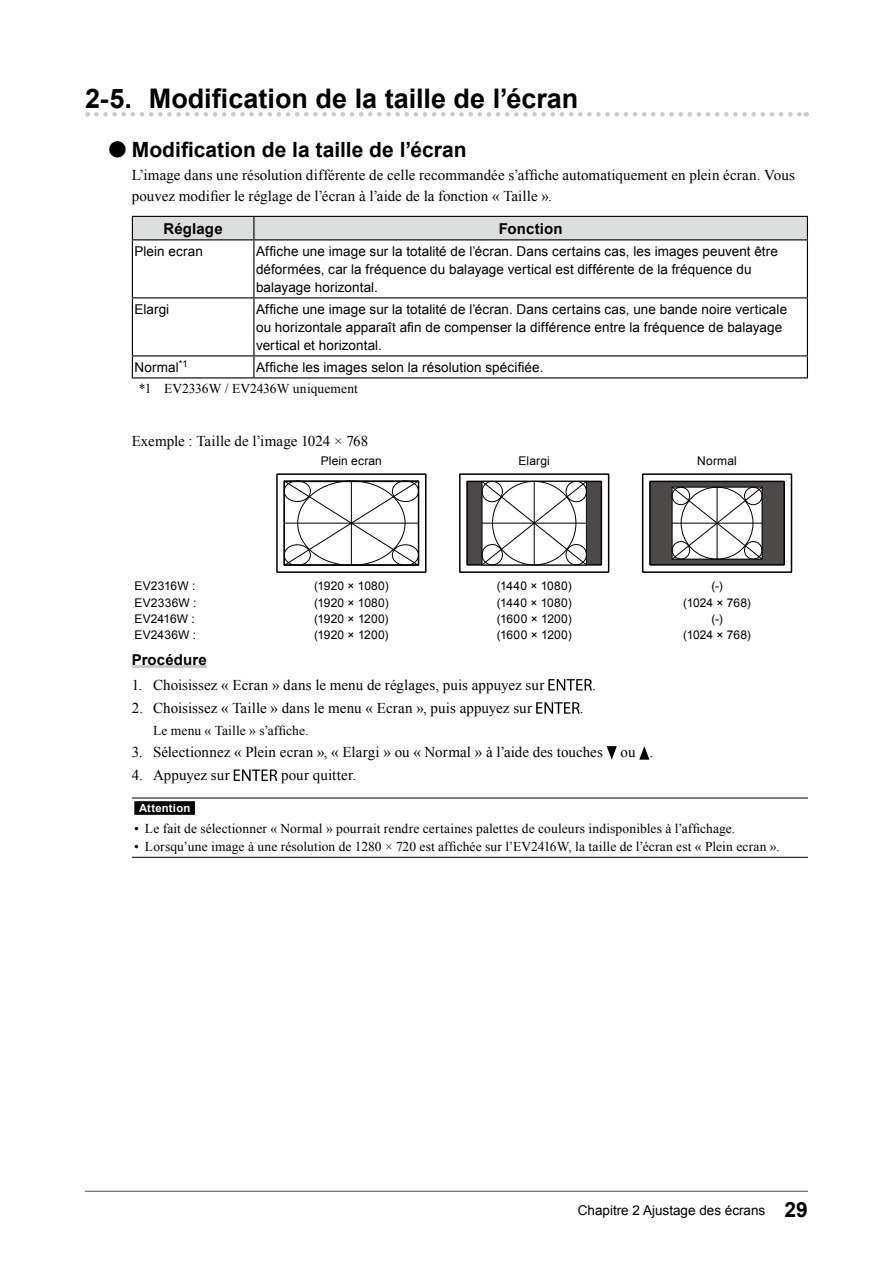
<style>
.page{position:relative;width:893px;height:1263px;background:#fff}
.page>*{position:absolute;margin:0;border:0;box-sizing:border-box;transform-origin:0 0}
.t1{font:700 27px "Arial";color:#000}
.t2{font:700 21px "Arial";color:#000}
.t3{font:15px/21px "Times New Roman";letter-spacing:.005em;color:#000}
.t4{font:700 15px "Arial";letter-spacing:.01em;color:#000}
.t5{font:13.5px/18px "Arial";letter-spacing:.005em;color:#000}
.t6{font:13.5px "Times New Roman";letter-spacing:.01em;color:#000}
.t7{font:12px "Arial";letter-spacing:.015em;color:#000}
.t8{font:700 11.25px "Arial";letter-spacing:.02em;color:#fff}
.s1{font-size:37.8px}
.s2{font-weight:700;font-size:21px}
</style>
<div class="page">
<hr style="left:85px;top:1191px;width:723px;height:1px;background:#595757">
<svg style="left:96px;top:112px;width:711px;height:5px"></svg>
<hr style="left:132px;top:665px;width:75px;height:3px;background:#c9caca">
<div style="left:132px;top:216px;width:676px;height:23px;background:#dcdddd"></div>
<hr style="left:132px;top:239px;width:122px;height:1px;background:#000">
<hr style="left:254px;top:239px;width:554px;height:1px;background:#000">
<hr style="left:132px;top:240px;width:1px;height:57px;background:#000">
<hr style="left:253px;top:240px;width:1px;height:57px;background:#000">
<hr style="left:807px;top:240px;width:1px;height:57px;background:#000">
<hr style="left:132px;top:297px;width:122px;height:1px;background:#000">
<hr style="left:132px;top:298px;width:1px;height:57px;background:#000">
<hr style="left:254px;top:297px;width:554px;height:1px;background:#000">
<hr style="left:253px;top:298px;width:1px;height:57px;background:#000">
<hr style="left:807px;top:298px;width:1px;height:57px;background:#000">
<hr style="left:132px;top:355px;width:122px;height:1px;background:#000">
<svg style="left:132px;top:356px;width:1px;height:21px"></svg>
<hr style="left:254px;top:355px;width:554px;height:1px;background:#000">
<svg style="left:253px;top:356px;width:1px;height:21px"></svg>
<svg style="left:807px;top:356px;width:1px;height:21px"></svg>
<hr style="left:132px;top:377px;width:122px;height:1px;background:#000">
<hr style="left:254px;top:377px;width:554px;height:1px;background:#000">
<svg style="left:283px;top:480px;width:137px;height:86px"></svg>
<div style="left:284px;top:544px;width:27px;height:22px;border:1px solid #000;border-radius:50%"></div>
<hr style="left:284px;top:523px;width:134px;height:1px;background:#000">
<hr style="left:351px;top:481px;width:1px;height:84px;background:#000">
<div style="left:284px;top:481px;width:27px;height:21px;border:1px solid #000;border-radius:50%"></div>
<div style="left:392px;top:481px;width:27px;height:21px;border:1px solid #000;border-radius:50%"></div>
<div style="left:392px;top:544px;width:27px;height:22px;border:1px solid #000;border-radius:50%"></div>
<div style="left:276px;top:473px;width:151px;height:100px;border:2px solid #000"></div>
<div style="left:283px;top:481px;width:136px;height:85px;border:2px solid #000"></div>
<div style="left:459px;top:473px;width:150px;height:100px;border:2px solid #000"></div>
<div style="left:467px;top:481px;width:134px;height:84px;background:#4c4948"></div>
<div style="left:466px;top:481px;width:136px;height:85px;border:2px solid #000"></div>
<svg style="left:481px;top:480px;width:106px;height:86px;background:#dfdfdf"></svg>
<div style="left:482px;top:544px;width:21px;height:21px;border:1px solid #000;border-radius:50%"></div>
<hr style="left:482px;top:523px;width:104px;height:1px;background:#000">
<hr style="left:534px;top:481px;width:1px;height:84px;background:#000">
<div style="left:482px;top:481px;width:21px;height:21px;border:1px solid #000;border-radius:50%"></div>
<div style="left:566px;top:481px;width:21px;height:21px;border:1px solid #000;border-radius:50%"></div>
<div style="left:566px;top:544px;width:21px;height:21px;border:1px solid #000;border-radius:50%"></div>
<div style="left:642px;top:473px;width:150px;height:100px;border:2px solid #000"></div>
<div style="left:650px;top:481px;width:134px;height:84px;background:#4c4948"></div>
<div style="left:649px;top:481px;width:136px;height:85px;border:2px solid #000"></div>
<svg style="left:671px;top:486px;width:92px;height:74px;background:#dadada"></svg>
<div style="left:681px;top:487px;width:72px;height:72px;border:1px solid #000;border-radius:50%"></div>
<div style="left:672px;top:541px;width:18px;height:18px;border:1px solid #000;border-radius:50%"></div>
<hr style="left:672px;top:523px;width:90px;height:1px;background:#000">
<hr style="left:717px;top:487px;width:1px;height:72px;background:#000">
<div style="left:672px;top:487px;width:18px;height:18px;border:1px solid #000;border-radius:50%"></div>
<div style="left:744px;top:487px;width:18px;height:18px;border:1px solid #000;border-radius:50%"></div>
<div style="left:744px;top:541px;width:18px;height:18px;border:1px solid #000;border-radius:50%"></div>
<svg style="left:548px;top:679px;width:44px;height:11px"></svg>
<svg style="left:536px;top:702px;width:44px;height:12px"></svg>
<svg style="left:607px;top:746px;width:10px;height:14px"></svg>
<svg style="left:639px;top:746px;width:10px;height:14px"></svg>
<svg style="left:234px;top:769px;width:43px;height:12px"></svg>
<hr style="left:132px;top:798px;width:676px;height:1px;background:#000">
<hr style="left:132px;top:857px;width:676px;height:1px;background:#000">
<div style="left:134px;top:801px;width:61px;height:14px;background:#000"></div>
<h1 class="t1" style="left:85px;top:81px;width:495px">2-5. Modification de la taille de l’écran</h1>
<h2 class="t2" style="left:106px;top:135px;width:362px"><span class="s1">●</span>Modification de la taille de l’écran</h2>
<p class="t3" style="left:132px;top:164px;width:665px">L’image dans une résolution différente de celle recommandée s’affiche automatiquement en plein écran. Vous pouvez modifier le réglage de l’écran à l’aide de la fonction « Taille ».</p>
<p class="t4" style="left:164px;top:218px;width:61px">Réglage</p>
<p class="t4" style="left:499px;top:218px;width:66px">Fonction</p>
<p class="t5" style="left:134px;top:242px;width:70px">Plein ecran</p>
<p class="t5" style="left:256px;top:242px;width:523px">Affiche une image sur la totalité de l’écran. Dans certains cas, les images peuvent être déformées, car la fréquence du balayage vertical est différente de la fréquence du balayage horizontal.</p>
<p class="t5" style="left:134px;top:300px;width:36px">Elargi</p>
<p class="t5" style="left:256px;top:300px;width:533px">Affiche une image sur la totalité de l’écran. Dans certains cas, une bande noire verticale ou horizontale apparaît afin de compenser la différence entre la fréquence de balayage vertical et horizontal.</p>
<p class="t5" style="left:134px;top:358px;width:55px">Normal<sup>*1</sup></p>
<p class="t5" style="left:256px;top:358px;width:289px">Affiche les images selon la résolution spécifiée.</p>
<p class="t6" style="left:139px;top:380px;width:221px">*1 EV2336W / EV2436W uniquement</p>
<p class="t3" style="left:132px;top:430px;width:238px">Exemple : Taille de l’image 1024 × 768</p>
<p class="t7" style="left:321px;top:453px;width:63px">Plein ecran</p>
<p class="t7" style="left:519px;top:453px;width:33px">Elargi</p>
<p class="t7" style="left:697px;top:453px;width:41px">Normal</p>
<p class="t7" style="left:134px;top:578px;width:62px">EV2316W :</p>
<p class="t7" style="left:314px;top:578px;width:76px">(1920 × 1080)</p>
<p class="t7" style="left:497px;top:578px;width:76px">(1440 × 1080)</p>
<p class="t7" style="left:711px;top:578px;width:13px">(-)</p>
<p class="t7" style="left:134px;top:595px;width:63px">EV2336W :</p>
<p class="t7" style="left:314px;top:595px;width:76px">(1920 × 1080)</p>
<p class="t7" style="left:497px;top:595px;width:76px">(1440 × 1080)</p>
<p class="t7" style="left:683px;top:595px;width:69px">(1024 × 768)</p>
<p class="t7" style="left:134px;top:611px;width:62px">EV2416W :</p>
<p class="t7" style="left:314px;top:611px;width:76px">(1920 × 1200)</p>
<p class="t7" style="left:497px;top:611px;width:76px">(1600 × 1200)</p>
<p class="t7" style="left:711px;top:611px;width:13px">(-)</p>
<p class="t7" style="left:134px;top:627px;width:63px">EV2436W :</p>
<p class="t7" style="left:314px;top:627px;width:76px">(1920 × 1200)</p>
<p class="t7" style="left:497px;top:627px;width:76px">(1600 × 1200)</p>
<p class="t7" style="left:683px;top:627px;width:69px">(1024 × 768)</p>
<p class="t4" style="left:132px;top:650px;width:76px">Procédure</p>
<p class="t3" style="left:132px;top:674px;width:414px">1. Choisissez « Ecran » dans le menu de réglages, puis appuyez sur</p>
<p class="t3" style="left:592px;top:674px;width:5px">.</p>
<p class="t3" style="left:132px;top:697px;width:402px">2. Choisissez « Taille » dans le menu « Ecran », puis appuyez sur</p>
<p class="t3" style="left:580px;top:697px;width:5px">.</p>
<p class="t6" style="left:153px;top:721px;width:157px">Le menu « Taille » s’affiche.</p>
<p class="t3" style="left:132px;top:741px;width:523px">3. Sélectionnez « Plein ecran », « Elargi » ou « Normal » à l’aide des touches ou .</p>
<p class="t3" style="left:132px;top:764px;width:99px">4. Appuyez sur</p>
<p class="t3" style="left:281px;top:764px;width:77px">pour quitter.</p>
<p class="t8" style="left:139px;top:800px;width:53px">Attention</p>
<p class="t6" style="left:134px;top:819px;width:602px">• Le fait de sélectionner « Normal » pourrait rendre certaines palettes de couleurs indisponibles à l’affichage.</p>
<p class="t6" style="left:134px;top:837px;width:647px">• Lorsqu’une image à une résolution de 1280 × 720 est affichée sur l’EV2416W, la taille de l’écran est « Plein ecran ».</p>
<p class="t5" style="left:578px;top:1201px;width:232px">Chapitre 2 Ajustage des écrans <span class="s2">29</span></p>
</div>
